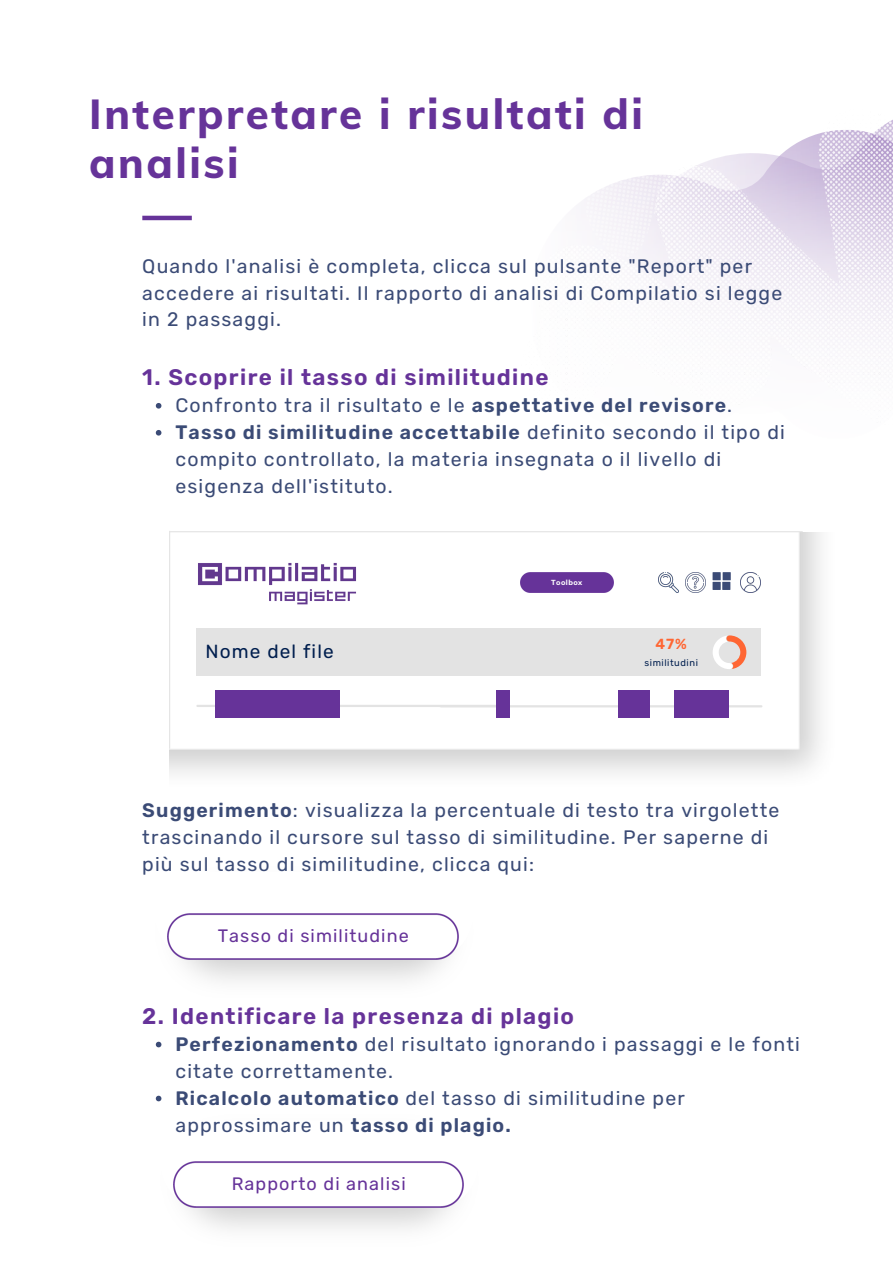
<style>
.page{position:relative;width:893px;height:1264px;background:#fff}
.page>*{position:absolute;margin:0;border:0;box-sizing:border-box;transform-origin:0 0}
.t1{font:800 42px/49.5px "Muli";letter-spacing:.06em;color:#639}
.t2{font:600 22.5px "Rubik";letter-spacing:.06em;color:#639}
.t3{font:19.5px/27px "Rubik";letter-spacing:.06em;color:#3b4b76}
.t4{font:19.05px "Rubik";letter-spacing:.06em;color:#001e4e}
.t5{font:18px "Rubik";letter-spacing:.06em;color:#639}
.t6{font:600 14.55px "Rubik";color:#f63}
.t7{font:9.3px "Rubik";letter-spacing:.06em;color:#001e4e}
.t8{font:800 7.35px "Muli";letter-spacing:.06em;color:#fff}
.s1{font-weight:600}
</style>
<div class="page">
<hr style="left:142px;top:216px;width:50px;height:4px;background:#639">
<img style="left:565px;top:120px;width:327px;height:255px">
<img style="left:170px;top:532px;width:651px;height:242px">
<img style="left:188px;top:1207px;width:262px;height:22px">
<img style="left:173px;top:1161px;width:290px;height:46px">
<img style="left:183px;top:959px;width:262px;height:22px">
<img style="left:168px;top:913px;width:290px;height:46px">
<hr style="left:197px;top:704px;width:305px;height:3px;background:#e3e3e3">
<hr style="left:441px;top:705px;width:320px;height:2px;background:#e3e3e3">
<div style="left:216px;top:690px;width:123px;height:27px;background:#639"></div>
<div style="left:496px;top:690px;width:13px;height:27px;background:#639"></div>
<div style="left:618px;top:690px;width:31px;height:27px;background:#639"></div>
<div style="left:674px;top:690px;width:54px;height:27px;background:#639"></div>
<div style="left:196px;top:628px;width:564px;height:48px;background:#e3e3e3"></div>
<img style="left:174px;top:541px;width:205px;height:81px">
<svg style="left:713px;top:635px;width:33px;height:34px"></svg>
<img style="left:658px;top:572px;width:20px;height:20px">
<div style="left:712px;top:582px;width:8px;height:8px;background:#3b4b76"></div>
<div style="left:722px;top:582px;width:8px;height:8px;background:#3b4b76"></div>
<div style="left:712px;top:572px;width:8px;height:8px;background:#3b4b76"></div>
<div style="left:722px;top:572px;width:8px;height:8px;background:#3b4b76"></div>
<img style="left:740px;top:572px;width:20px;height:20px">
<img style="left:685px;top:572px;width:20px;height:20px">
<img style="left:521px;top:572px;width:92px;height:20px">
<hr style="left:170px;top:531px;width:632px;height:1px;background:#e3e3e3">
<hr style="left:169px;top:531px;width:1px;height:217px;background:#e3e3e3">
<svg style="left:156px;top:403px;width:5px;height:5px"></svg>
<svg style="left:156px;top:430px;width:5px;height:5px"></svg>
<svg style="left:156px;top:1041px;width:5px;height:6px"></svg>
<svg style="left:156px;top:1095px;width:5px;height:6px"></svg>
<h1 class="t1" style="left:89px;top:88px;width:555px">Interpretare i risultati di analisi</h1>
<p class="t3" style="left:142px;top:252px;width:641px">Quando l'analisi è completa, clicca sul pulsante "Report" per accedere ai risultati. Il rapporto di analisi di Compilatio si legge in 2 passaggi.</p>
<p class="t2" style="left:142px;top:364px;width:408px">1. Scoprire il tasso di similitudine</p>
<p class="t3" style="left:175px;top:392px;width:611px">Confronto tra il risultato e le <span class="s1">aspettative del revisore</span>.<br><span class="s1">Tasso di similitudine accettabile</span> definito secondo il tipo di compito controllato, la materia insegnata o il livello di esigenza dell'istituto.</p>
<p class="t4" style="left:205px;top:640px;width:130px">Nome del file</p>
<p class="t8" style="left:551px;top:577px;width:33px">Toolbox</p>
<p class="t6" style="left:655px;top:635px;width:33px">47%</p>
<p class="t7" style="left:644px;top:657px;width:55px">similitudini</p>
<p class="t3" style="left:142px;top:796px;width:638px"><span class="s1">Suggerimento</span>: visualizza la percentuale di testo tra virgolette trascinando il cursore sul tasso di similitudine. Per saperne di più sul tasso di similitudine, clicca qui:</p>
<p class="t5" style="left:218px;top:925px;width:192px">Tasso di similitudine</p>
<p class="t2" style="left:142px;top:1002px;width:433px">2. Identificare la presenza di plagio</p>
<p class="t3" style="left:175px;top:1030px;width:626px"><span class="s1">Perfezionamento</span> del risultato ignorando i passaggi e le fonti citate correttamente.<br><span class="s1">Ricalcolo automatico</span> del tasso di similitudine per approssimare un <span class="s1">tasso di plagio.</span></p>
<p class="t5" style="left:232px;top:1173px;width:175px">Rapporto di analisi</p>
</div>
